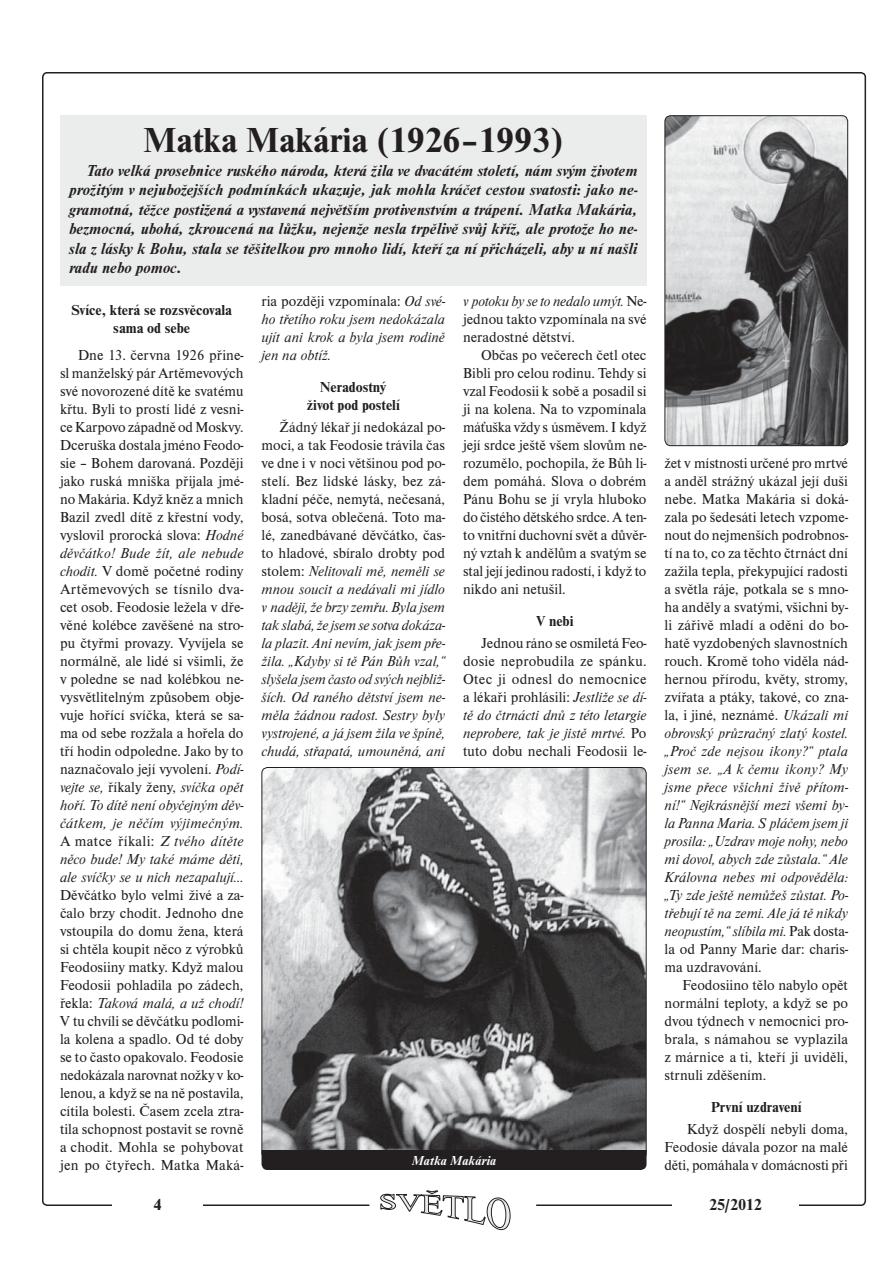
<style>
.page{position:relative;width:893px;height:1263px;background:#fff}
.page>*{position:absolute;margin:0;border:0;box-sizing:border-box;transform-origin:0 0}
.t1{font:700 36px "Nimbus Rom DEE";color:#231f20}
.t2{font:italic 700 16.5px/19.5px "Nimbus Rom DEE";color:#231f20;text-align:justify}
.t3{font:700 16.5px "Nimbus Rom DEE";letter-spacing:-.015em;color:#231f20}
.t4{font:15px/18px "Nimbus Rom DEE";color:#231f20;text-align:justify}
.t5{font:italic 15px/18px "Nimbus Rom DEE";color:#231f20;text-align:justify}
.t6{font:700 15px/18px "Nimbus Rom DEE";color:#231f20;text-align:center}
.t7{font:italic 700 13.5px "Nimbus Rom DEE";color:#fff}
.s1{font-style:italic}
.s2{font-style:normal}
</style>
<div class="page">
<svg style="left:380px;top:1190px;width:131px;height:41px"></svg>
<img style="left:262px;top:768px;width:384px;height:391px;border-radius:6px">
<div style="left:261px;top:1150px;width:385px;height:20px;background:#231f20"></div>
<div style="left:60px;top:115px;width:586px;height:171px;background:#ebecec"></div>
<img style="left:665px;top:116px;width:183px;height:330px;border-radius:6px">
<div style="left:664px;top:115px;width:184px;height:331px;border:1px solid #231f20;border-radius:6px"></div>
<h1 class="t1" style="left:144px;top:126px;width:420px">Matka Makária (1926–1993)</h1>
<p class="t2" style="left:69px;top:162px;width:570px;text-indent:18px">Tato velká prosebnice ruského národa, která žila ve dvacátém století, nám svým životem prožitým v nejubožejších podmínkách ukazuje, jak mohla kráčet cestou svatosti: jako ne&shy;gramotná, těžce postižená a vystavená největším protivenstvím a trápení. Matka Makária, bezmocná, ubohá, zkroucená na lůžku, nejenže nesla trpělivě svůj kříž, ale protože ho ne&shy;sla z lásky k Bohu, stala se těšitelkou pro mnoho lidí, kteří za ní přicházeli, aby u ní našli radu nebo pomoc.</p>
<p class="t6" style="left:71px;top:302px;width:162px">Svíce, která se rozsvěcovala sama od sebe</p>
<p class="t4" style="left:60px;top:347px;width:185px;text-indent:18px">Dne 13. června 1926 přine&shy;sl manželský pár Artěmevových své novorozené dítě ke svatému křtu. Byli to prostí lidé z vesni&shy;ce Karpovo západně od Moskvy.<br>Dceruška dostala jméno Feodo&shy;sie – Bohem darovaná. Později jako ruská mniška přijala jmé&shy;no Makária. Když kněz a mnich Bazil zvedl dítě z křestní vody, vyslovil prorocká slova: <span class="s1">Hodné děvčátko! Bude žít, ale nebude chodit.</span> V domě početné rodiny Artěmevových se tísnilo dva&shy;cet osob. Feodosie ležela v dře&shy;věné kolébce zavěšené na stro&shy;pu čtyřmi provazy. Vyvíjela se normálně, ale lidé si všimli, že v poledne se nad kolébkou ne&shy;vysvětlitelným způsobem obje&shy;vuje hořící svíčka, která se sa&shy;ma od sebe rozžala a hořela do tří hodin odpoledne. Jako by to naznačovalo její vyvolení. <span class="s1">Podí&shy;vejte se,</span> říkaly ženy, <span class="s1">svíčka opět hoří. To dítě není obyčejným děv&shy;čátkem, je něčím výjimečným.<br></span>A matce říkali: <span class="s1">Z tvého dítěte něco bude! My také máme děti, ale svíčky se u nich nezapalují...</span></p>
<p class="t4" style="left:60px;top:887px;width:185px">Děvčátko bylo velmi živé a za&shy;čalo brzy chodit. Jednoho dne vstoupila do domu žena, která si chtěla koupit něco z výrobků Feodosiiny matky. Když malou Feodosii pohladila po zádech, řekla: <span class="s1">Taková malá, a už chodí!<br></span>V tu chvíli se děvčátku podlomi&shy;la kolena a spadlo. Od té doby se to často opakovalo. Feodosie nedokázala narovnat nožky v ko&shy;lenou, a když se na ně postavila, cítila bolesti. Časem zcela ztra&shy;tila schopnost postavit se rovně a chodit. Mohla se pohybovat jen po čtyřech. Matka Maká-</p>
<p class="t5" style="left:261px;top:293px;width:185px"><span class="s2">ria později vzpomínala:</span> Od své&shy;ho třetího roku jsem nedokázala ujít ani krok a byla jsem rodině jen na obtíž.</p>
<p class="t6" style="left:307px;top:379px;width:95px">Neradostný život pod postelí</p>
<p class="t5" style="left:261px;top:419px;width:185px;text-indent:18px"><span class="s2">Žádný lékař jí nedokázal po&shy;moci, a tak Feodosie trávila čas ve dne i v noci většinou pod po&shy;stelí. Bez lidské lásky, bez zá&shy;kladní péče, nemytá, nečesaná, bosá, sotva oblečená. Toto ma&shy;lé, zanedbávané děvčátko, čas&shy;to hladové, sbíralo drobty pod stolem:</span> Nelitovali mě, neměli se mnou soucit a nedávali mi jídlo v naději, že brzy zemřu. Byla jsem tak slabá, že jsem se sotva dokáza&shy;la plazit. Ani nevím, jak jsem pře&shy;žila. „Kdyby si tě Pán Bůh vzal,“ slyšela jsem často od svých nejbliž&shy;ších. Od raného dětství jsem ne&shy;měla žádnou radost. Sestry byly vystrojené, a já jsem žila ve špíně, chudá, střapatá, umouněná, ani</p>
<p class="t4" style="left:463px;top:293px;width:185px"><span class="s1">v potoku by se to nedalo umýt.</span> Ne&shy;jednou takto vzpomínala na své neradostné dětství.</p>
<p class="t4" style="left:463px;top:347px;width:185px;text-indent:18px">Občas po večerech četl otec Bibli pro celou rodinu. Tehdy si vzal Feodosii k sobě a posadil si ji na kolena. Na to vzpomínala máťuška vždy s úsměvem. I když její srdce ještě všem slovům ne&shy;rozumělo, pochopila, že Bůh li&shy;dem pomáhá. Slova o dobrém Pánu Bohu se jí vryla hluboko do čistého dětského srdce. A ten&shy;to vnitřní duchovní svět a důvěr&shy;ný vztah k andělům a svatým se stal její jedinou radostí, i když to nikdo ani netušil.</p>
<p class="t6" style="left:536px;top:613px;width:39px">V nebi</p>
<p class="t4" style="left:463px;top:635px;width:185px;text-indent:18px">Jednou ráno se osmiletá Feo&shy;dosie neprobudila ze spánku.<br>Otec ji odnesl do nemocnice a lékaři prohlásili: <span class="s1">Jestliže se dí&shy;tě do čtrnácti dnů z této letargie neprobere, tak je jistě mrtvé.</span> Po tuto dobu nechali Feodosii le-</p>
<p class="t4" style="left:664px;top:455px;width:185px">žet v místnosti určené pro mrtvé a anděl strážný ukázal její duši nebe. Matka Makária si doká&shy;zala po šedesáti letech vzpome&shy;nout do nejmenších podrobnos&shy;tí na to, co za těchto čtrnáct dní zažila tepla, překypující radosti a světla ráje, potkala se s mno&shy;ha anděly a svatými, všichni by&shy;li zářivě mladí a oděni do bo&shy;hatě vyzdobených slavnostních rouch. Kromě toho viděla nád&shy;hernou přírodu, květy, stromy, zvířata a ptáky, takové, co zna&shy;la, i jiné, neznámé. <span class="s1">Ukázali mi obrovský průzračný zlatý kostel. „Proč zde nejsou ikony?“ ptala jsem se. „A k čemu ikony? My jsme přece všichni živě přítom&shy;ní!“ Nejkrásnější mezi všemi by&shy;la Panna Maria. S pláčem jsem ji prosila: „Uzdrav moje nohy, nebo mi dovol, abych zde zůstala.“ Ale Královna nebes mi odpověděla: „Ty zde ještě nemůžeš zůstat. Po&shy;třebují tě na zemi. Ale já tě nikdy neopustím,“ slíbila mi.</span> Pak dosta&shy;la od Panny Marie dar: charis&shy;ma uzdravování.</p>
<p class="t4" style="left:664px;top:977px;width:185px;text-indent:18px">Feodosiino tělo nabylo opět normální teploty, a když se po dvou týdnech v nemocnici pro&shy;brala, s námahou se vyplazila z márnice a ti, kteří ji uviděli, strnuli zděšením.</p>
<p class="t6" style="left:711px;top:1099px;width:92px">První uzdravení</p>
<p class="t4" style="left:664px;top:1121px;width:185px;text-align:right">Když dospělí nebyli doma,<br>Feodosie dávala pozor na malé</p>
<p class="t7" style="left:412px;top:1155px;width:86px">Matka Makária</p>
<p class="t4" style="left:664px;top:1157px;width:185px">děti, pomáhala v domácnosti při</p>
<p class="t3" style="left:153px;top:1198px;width:10px">4</p>
<p class="t3" style="left:709px;top:1198px;width:55px">25/2012</p>
</div>
